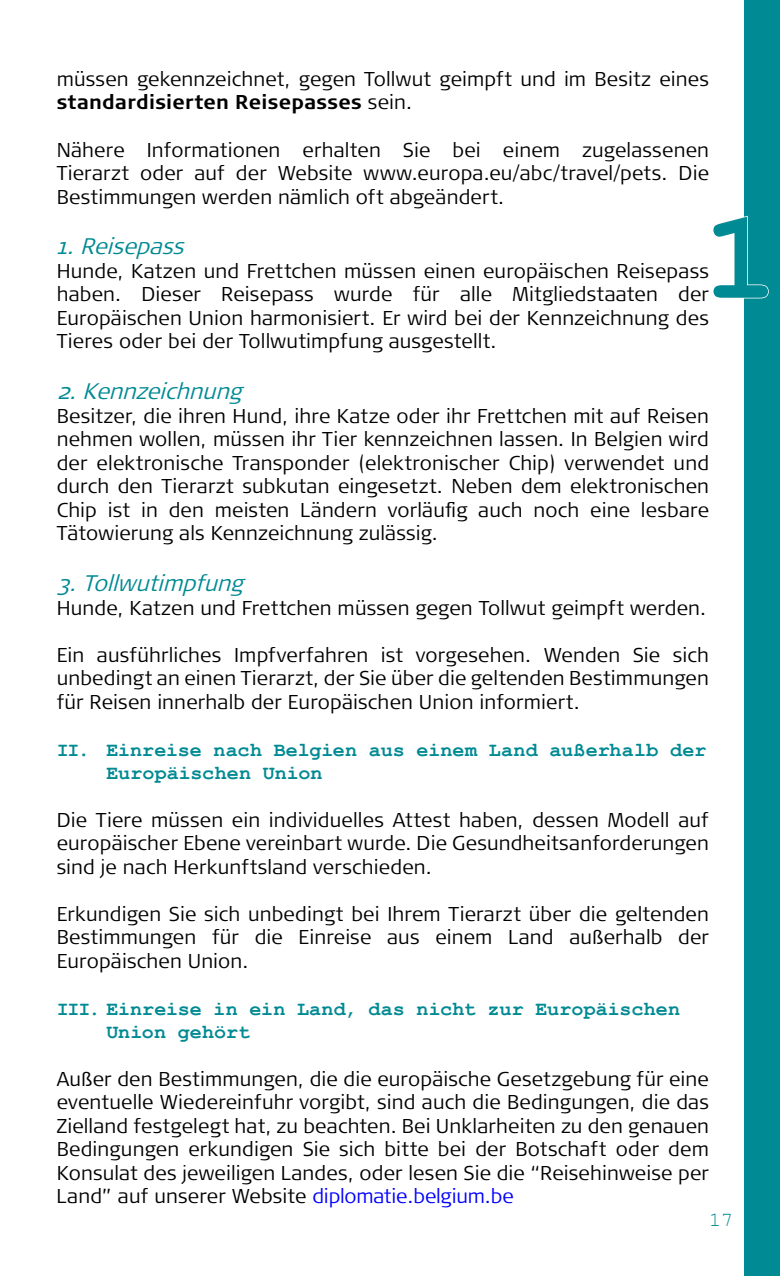
<style>
.page{position:relative;width:780px;height:1276px;background:#fff}
.page>*{position:absolute;margin:0;border:0;box-sizing:border-box;transform-origin:0 0}
.t1{font:700 125px "Courier New";color:#008a93}
.t2{font:italic 300 22.5px "Signa OT";color:#008a93}
.t3{font:300 20px/23.5px "Signa OT";letter-spacing:.01em;color:#000;text-align:justify}
.t4{font:700 20px/23.5px "Courier New";letter-spacing:.005em;color:#008a93}
.t5{font:20px "Courier New";color:#008a93}
.s1{font-weight:700}
.s2{color:#00f}
</style>
<div class="page">
<div style="left:744px;top:0;width:36px;height:1276px;background:#008a93"></div>
<svg style="left:744px;top:215px;width:25px;height:84px"></svg>
<p class="t3" style="left:57px;top:67px;width:654px">müssen gekennzeichnet, gegen Tollwut geimpft und im Besitz eines <span class="s1">standardisierten Reisepasses</span> sein.</p>
<p class="t3" style="left:57px;top:138px;width:653px">Nähere Informationen erhalten Sie bei einem zugelassenen Tierarzt oder auf der Website www.europa.eu/abc/travel/pets. Die Bestimmungen werden nämlich oft abgeändert.</p>
<p class="t2" style="left:57px;top:234px;width:135px">1.Reisepass</p>
<p class="t3" style="left:57px;top:259px;width:653px">Hunde, Katzen und Frettchen müssen einen europäischen Reisepass haben. Dieser Reisepass wurde für alle Mitgliedstaaten der Europäischen Union harmonisiert. Er wird bei der Kennzeichnung des Tieres oder bei der Tollwutimpfung ausgestellt.</p>
<p class="t2" style="left:57px;top:378px;width:193px">2.Kennzeichnung</p>
<p class="t3" style="left:57px;top:404px;width:653px">Besitzer, die ihren Hund, ihre Katze oder ihr Frettchen mit auf Reisen nehmen wollen, müssen ihr Tier kennzeichnen lassen. In Belgien wird der elektronische Transponder (elektronischer Chip) verwendet und durch den Tierarzt subkutan eingesetzt. Neben dem elektronischen Chip ist in den meisten Ländern vorläufig auch noch eine lesbare Tätowierung als Kennzeichnung zulässig.</p>
<p class="t2" style="left:57px;top:570px;width:194px">3.Tollwutimpfung</p>
<p class="t3" style="left:57px;top:596px;width:651px">Hunde, Katzen und Frettchen müssen gegen Tollwut geimpft werden.</p>
<p class="t3" style="left:57px;top:643px;width:653px">Ein ausführliches Impfverfahren ist vorgesehen. Wenden Sie sich unbedingt an einen Tierarzt, der Sie über die geltenden Bestimmungen für Reisen innerhalb der Europäischen Union informiert.</p>
<p class="t4" style="left:106px;top:737px;width:601px;text-indent:-50px">II. Einreise nach Belgien aus einem Land außerhalb der<br>Europäischen Union</p>
<p class="t3" style="left:57px;top:808px;width:653px">Die Tiere müssen ein individuelles Attest haben, dessen Modell auf europäischer Ebene vereinbart wurde. Die Gesundheitsanforderungen sind je nach Herkunftsland verschieden.</p>
<p class="t3" style="left:57px;top:902px;width:653px">Erkundigen Sie sich unbedingt bei Ihrem Tierarzt über die geltenden Bestimmungen für die Einreise aus einem Land außerhalb der Europäischen Union.</p>
<p class="t4" style="left:106px;top:996px;width:575px;text-indent:-50px">III. Einreise in ein Land, das nicht zur Europäischen<br>Union gehört</p>
<p class="t3" style="left:57px;top:1067px;width:654px">Außer den Bestimmungen, die die europäische Gesetzgebung für eine eventuelle Wiedereinfuhr vorgibt, sind auch die Bedingungen, die das Zielland festgelegt hat, zu beachten. Bei Unklarheiten zu den genauen Bedingungen erkundigen Sie sich bitte bei der Botschaft oder dem Konsulat des jeweiligen Landes, oder lesen Sie die “Reisehinweise per Land” auf unserer Website <span class="s2">diplomatie.belgium.be</span></p>
<h1 class="t1" style="left:703px;top:181px;width:76px">1</h1>
<p class="t5" style="left:709px;top:1207px;width:25px">17</p>
</div>
